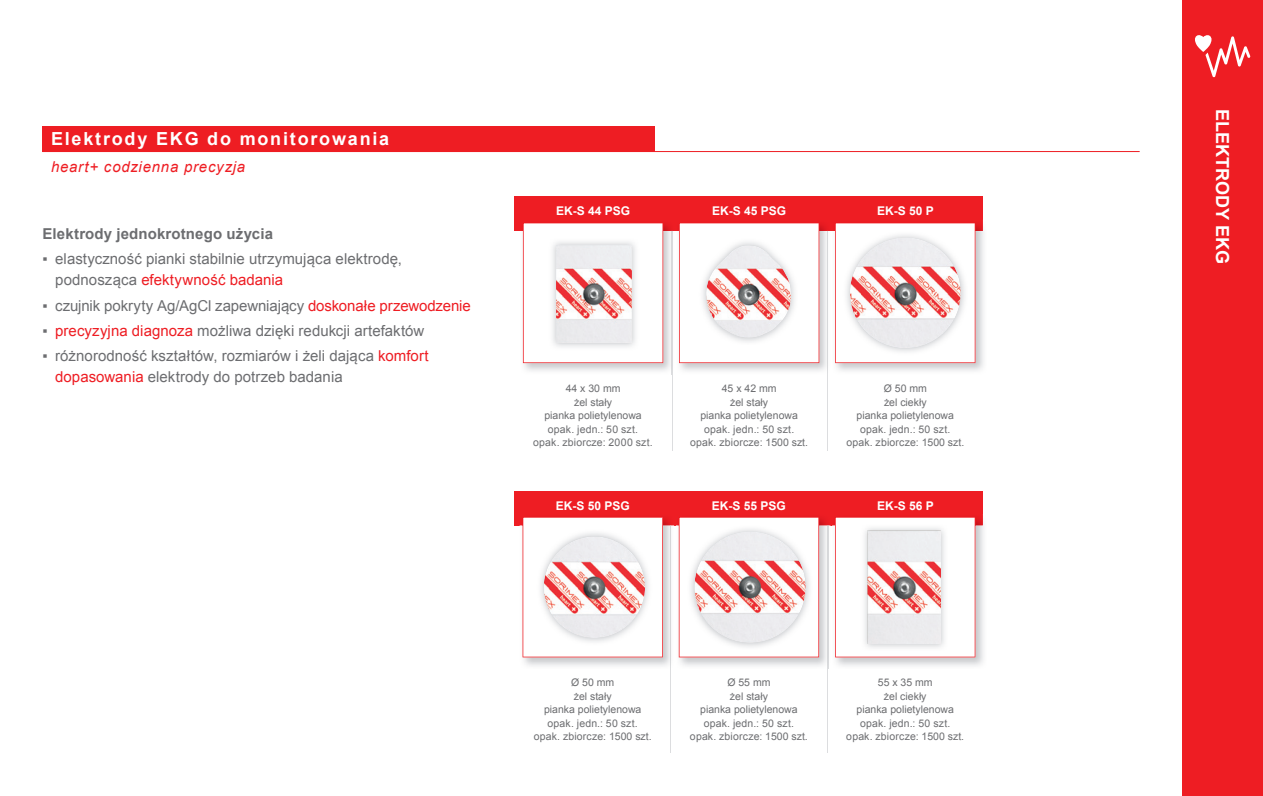
<style>
.page{position:relative;width:1263px;height:796px;background:#fff}
.page>*{position:absolute;margin:0;border:0;box-sizing:border-box;transform-origin:0 0}
.t1{font:700 18px "Arial";letter-spacing:.1em;color:#fff}
.t2{font:700 18px "Arial";color:#fff}
.t3{font:15px/21px "Arial";color:#6c6d70}
.t4{font:700 15px "Arial";letter-spacing:.01em;color:#6c6d70}
.t5{font:italic 15px "Arial";letter-spacing:.05em;color:#ee1d23}
.t6{font:700 12px "Arial";color:#fff}
.t7{font:10.5px/13.5px "Arial";color:#6c6d70;text-align:center}
.s1{color:#ee1d23}
</style>
<div class="page">
<hr style="left:672px;top:206px;width:1px;height:245px;background:#dcdddf">
<hr style="left:827px;top:206px;width:1px;height:245px;background:#dcdddf">
<hr style="left:827px;top:508px;width:1px;height:244px;background:#dcdddf">
<hr style="left:670px;top:508px;width:1px;height:244px;background:#dcdddf">
<div style="left:514px;top:197px;width:469px;height:34px;background:#ee1d23"></div>
<div style="left:514px;top:491px;width:469px;height:34px;background:#ee1d23"></div>
<img style="left:835px;top:231px;width:149px;height:140px">
<img style="left:975px;top:220px;width:8px;height:11px">
<svg style="left:835px;top:223px;width:140px;height:140px"></svg>
<img style="left:832px;top:525px;width:152px;height:141px">
<img style="left:975px;top:514px;width:8px;height:11px">
<svg style="left:835px;top:517px;width:140px;height:140px"></svg>
<img style="left:522px;top:225px;width:151px;height:149px">
<img style="left:672px;top:231px;width:1px;height:143px">
<svg style="left:523px;top:223px;width:140px;height:140px"></svg>
<svg style="left:522px;top:516px;width:141px;height:141px"></svg>
<img style="left:679px;top:225px;width:149px;height:146px">
<img style="left:827px;top:231px;width:1px;height:140px">
<svg style="left:679px;top:223px;width:140px;height:140px"></svg>
<img style="left:676px;top:519px;width:154px;height:149px">
<img style="left:827px;top:525px;width:1px;height:143px">
<svg style="left:679px;top:517px;width:140px;height:140px"></svg>
<div style="left:1182px;top:3px;width:81px;height:792px;background:#ee1d23"></div>
<svg style="left:1195px;top:35px;width:55px;height:42px"></svg>
<div style="left:43px;top:126px;width:612px;height:26px;background:#ee1d23"></div>
<hr style="left:43px;top:151px;width:1097px;height:1px;background:#ee1d23">
<img style="left:549px;top:238px;width:90px;height:112px">
<img style="left:556px;top:245px;width:76px;height:98px">
<img style="left:843px;top:230px;width:125px;height:125px">
<img style="left:850px;top:237px;width:111px;height:111px;border-radius:55px">
<img style="left:536px;top:529px;width:116px;height:115px">
<img style="left:544px;top:536px;width:101px;height:101px;border-radius:51px">
<img style="left:687px;top:524px;width:126px;height:125px">
<img style="left:694px;top:531px;width:112px;height:111px;border-radius:56px">
<img style="left:861px;top:523px;width:87px;height:127px">
<img style="left:868px;top:530px;width:72px;height:113px">
<img style="left:699px;top:238px;width:99px;height:106px">
<img style="left:706px;top:245px;width:85px;height:92px">
<hr style="left:1182px;top:0;width:81px;height:3px;background:#ee1d23">
<p class="t1" style="left:51px;top:127px;width:340px">Elektrody EKG do monitorowania</p>
<p class="t5" style="left:51px;top:156px;width:196px">heart+ codzienna precyzja</p>
<p class="t4" style="left:43px;top:224px;width:232px">Elektrody jednokrotnego użycia</p>
<p class="t3" style="left:55px;top:248px;width:348px;text-indent:-13px">▪ elastyczność pianki stabilnie utrzymująca elektrodę, podnosząca <span class="s1">efektywność badania</span></p>
<p class="t3" style="left:42px;top:295px;width:430px">▪ czujnik pokryty Ag/AgCl zapewniający <span class="s1">doskonałe przewodzenie</span></p>
<p class="t3" style="left:42px;top:320px;width:383px">▪ <span class="s1">precyzyjna diagnoza</span> możliwa dzięki redukcji artefaktów</p>
<p class="t3" style="left:55px;top:345px;width:375px;text-indent:-13px">▪ różnorodność kształtów, rozmiarów i żeli dająca <span class="s1">komfort dopasowania</span> elektrody do potrzeb badania</p>
<p class="t6" style="left:556px;top:203px;width:76px">EK-S 44 PSG</p>
<p class="t6" style="left:712px;top:203px;width:76px">EK-S 45 PSG</p>
<p class="t6" style="left:877px;top:203px;width:58px">EK-S 50 P</p>
<p class="t7" style="left:533px;top:381px;width:121px">44 x 30 mm<br>żel stały<br>pianka polietylenowa opak. jedn.: 50 szt.<br>opak. zbiorcze: 2000 szt.</p>
<p class="t6" style="left:556px;top:497px;width:76px">EK-S 50 PSG</p>
<p class="t7" style="left:690px;top:381px;width:119px">45 x 42 mm<br>żel stały<br>pianka polietylenowa opak. jedn.: 50 szt. opak. zbiorcze: 1500 szt.</p>
<p class="t6" style="left:712px;top:497px;width:76px">EK-S 55 PSG</p>
<p class="t7" style="left:846px;top:381px;width:119px">Ø 50 mm<br>żel ciekły<br>pianka polietylenowa opak. jedn.: 50 szt. opak. zbiorcze: 1500 szt.</p>
<p class="t6" style="left:877px;top:497px;width:58px">EK-S 56 P</p>
<p class="t7" style="left:534px;top:675px;width:119px">Ø 50 mm<br>żel stały<br>pianka polietylenowa opak. jedn.: 50 szt. opak. zbiorcze: 1500 szt.</p>
<p class="t7" style="left:690px;top:675px;width:119px">Ø 55 mm<br>żel stały<br>pianka polietylenowa opak. jedn.: 50 szt. opak. zbiorcze: 1500 szt.</p>
<p class="t7" style="left:846px;top:675px;width:119px">55 x 35 mm<br>żel ciekły<br>pianka polietylenowa opak. jedn.: 50 szt. opak. zbiorcze: 1500 szt.</p>
<p class="t2" style="left:1234px;top:109px;width:156px;rotate:90deg">ELEKTRODY EKG</p>
</div>
